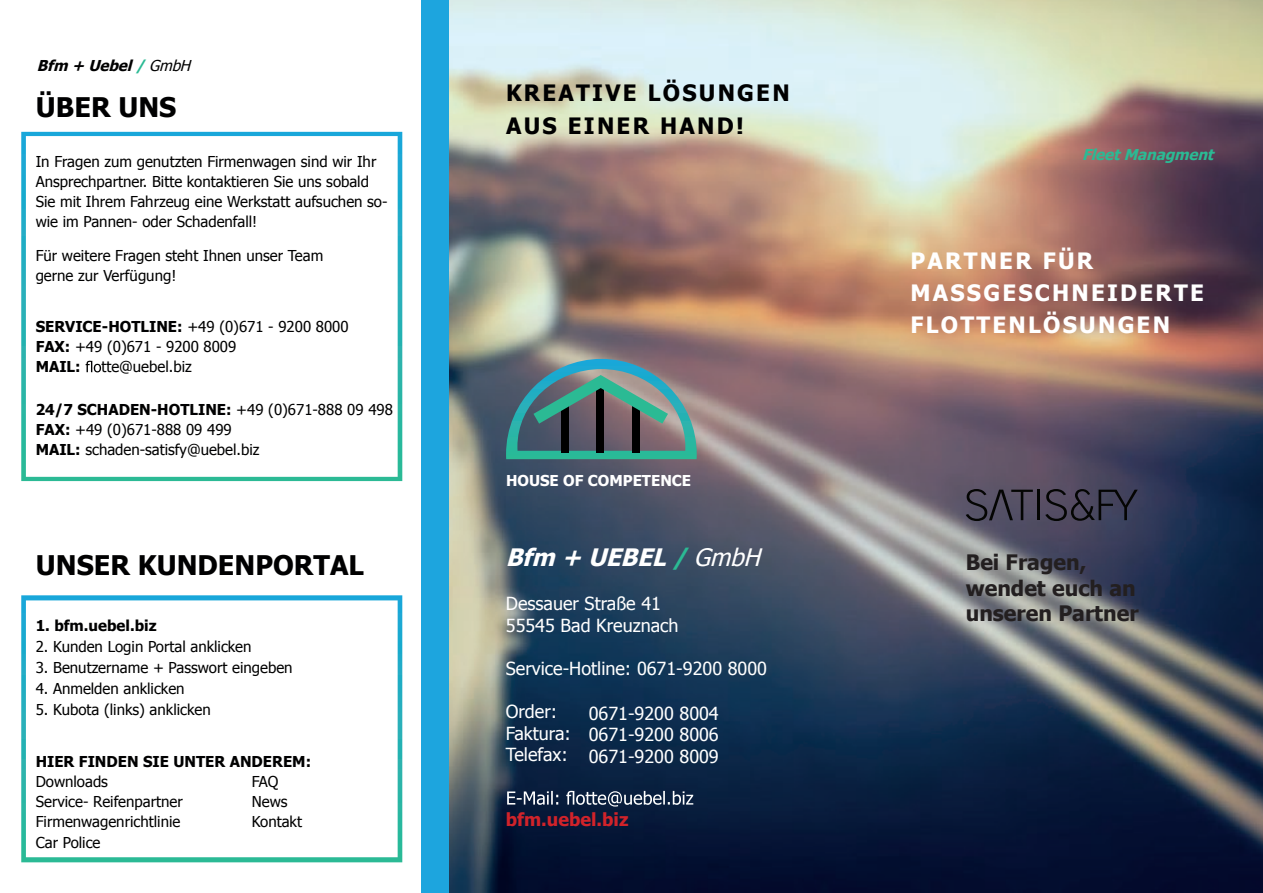
<style>
.page{position:relative;width:1263px;height:893px;background:#fff}
.page>*{position:absolute;margin:0;border:0;box-sizing:border-box;transform-origin:0 0}
.t1{font:700 27px "Tahoma";color:#000001}
.t2{font:italic 700 24px "Tahoma";color:#fff}
.t3{font:700 22.5px/32px "Tahoma";letter-spacing:.1em;color:#fff}
.t4{font:700 22.5px/32.4px "Tahoma";letter-spacing:.1em;color:#000001}
.t5{font:700 21.3px/25.5px "Tahoma";color:#231f20}
.t6{font:18px/21.6px "Tahoma";color:#fff}
.t7{font:700 18px "Tahoma";color:#d1232a}
.t8{font:15px/20.2px "Tahoma";color:#000001}
.t9{font:700 15px "Tahoma";color:#000001}
.t10{font:700 15px "Tahoma";color:#fff}
.t11{font:italic 700 15px "Tahoma";color:#000001}
.t12{font:italic 700 15px "Tahoma";color:#2bba94}
.s1{color:#2bba94}
.s2{font-weight:400}
.s3{font-weight:700}
</style>
<div class="page">
<img style="left:449px;top:0;width:814px;height:893px">
<div style="left:421px;top:0;width:28px;height:893px;background:#1da5de"></div>
<svg style="left:21px;top:132px;width:381px;height:349px"></svg>
<svg style="left:21px;top:595px;width:381px;height:267px"></svg>
<svg style="left:86px;top:361px;width:15px;height:11px"></svg>
<svg style="left:506px;top:359px;width:191px;height:100px;background:#587c7e"></svg>
<svg style="left:507px;top:791px;width:186px;height:15px;background:#4e5d74"></svg>
<svg style="left:966px;top:489px;width:67px;height:32px;background:#444050"></svg>
<hr style="left:1037px;top:490px;width:3px;height:30px;background:#040503">
<svg style="left:1045px;top:489px;width:93px;height:32px;background:#3a384a"></svg>
<p class="t11" style="left:37px;top:55px;width:160px">Bfm + Uebel <span class="s1">/</span> <span class="s2">GmbH</span></p>
<h1 class="t1" style="left:36px;top:89px;width:142px">ÜBER UNS</h1>
<h3 class="t4" style="left:506px;top:75px;width:285px">KREATIVE LÖSUNGEN<br>AUS EINER HAND!</h3>
<p class="t8" style="left:36px;top:150px;width:353px">In Fragen zum genutzten Firmenwagen sind wir Ihr Ansprechpartner. Bitte kontaktieren Sie uns sobald Sie mit Ihrem Fahrzeug eine Werkstatt aufsuchen so&shy;wie im Pannen- oder Schadenfall!</p>
<p class="t8" style="left:36px;top:245px;width:289px">Für weitere Fragen steht Ihnen unser Team gerne zur Verfügung!</p>
<p class="t8" style="left:36px;top:315px;width:314px"><span class="s3">SERVICE-HOTLINE:</span> +49 (0)671 - 9200 8000<br><span class="s3">FAX:</span> +49 (0)671 - 9200 8009<br><span class="s3">MAIL:</span></p>
<p class="t8" style="left:101px;top:356px;width:92px">tte@uebel.biz</p>
<p class="t8" style="left:36px;top:399px;width:359px"><span class="s3">24/7 SCHADEN-HOTLINE:</span> +49 (0)671-888 09 498<br><span class="s3">FAX:</span> +49 (0)671-888 09 499<br><span class="s3">MAIL:</span> schaden-satisfy@uebel.biz</p>
<h1 class="t1" style="left:36px;top:546px;width:329px">UNSER KUNDENPORTAL</h1>
<p class="t9" style="left:36px;top:615px;width:122px">1. bfm.uebel.biz</p>
<p class="t8" style="left:36px;top:636px;width:217px">2. Kunden Login Portal anklicken</p>
<p class="t8" style="left:36px;top:657px;width:258px">3. Benutzername + Passwort eingeben</p>
<p class="t8" style="left:36px;top:678px;width:150px">4. Anmelden anklicken</p>
<p class="t8" style="left:36px;top:699px;width:176px">5. Kubota (links) anklicken</p>
<p class="t9" style="left:36px;top:751px;width:277px">HIER FINDEN SIE UNTER ANDEREM:</p>
<p class="t8" style="left:36px;top:771px;width:74px">Downloads</p>
<p class="t8" style="left:252px;top:771px;width:28px">FAQ</p>
<p class="t8" style="left:36px;top:791px;width:149px">Service- Reifenpartner</p>
<p class="t8" style="left:252px;top:791px;width:37px">News</p>
<p class="t8" style="left:36px;top:811px;width:146px">Firmenwagenrichtlinie</p>
<p class="t8" style="left:252px;top:811px;width:52px">Kontakt</p>
<p class="t8" style="left:36px;top:831px;width:66px">Car Police</p>
<p class="t10" style="left:506px;top:470px;width:187px">HOUSE OF COMPETENCE</p>
<h2 class="t2" style="left:506px;top:541px;width:263px">Bfm + UEBEL<span class="s1">/</span> <span class="s2">GmbH</span></h2>
<p class="t6" style="left:506px;top:592px;width:174px">Dessauer Straße 41<br>55545 Bad Kreuznach</p>
<p class="t6" style="left:506px;top:657px;width:263px">Service-Hotline: 0671-9200 8000</p>
<p class="t6" style="left:506px;top:700px;width:67px">Order:<br>Faktura:<br>Telefax:</p>
<p class="t6" style="left:589px;top:701px;width:132px;text-align:justify">0671-9200 8004<br>0671-9200 8006<br>0671-9200 8009</p>
<p class="t7" style="left:506px;top:807px;width:124px">bfm.uebel.biz</p>
<p class="t12" style="left:1082px;top:144px;width:138px">FleetManagment</p>
<h3 class="t3" style="left:910px;top:244px;width:295px">PARTNER FÜR<br>MASSGESCHNEIDERTE<br>FLOTTENLÖSUNGEN</h3>
<h3 class="t5" style="left:966px;top:548px;width:174px">Bei Fragen, wendet euch an unseren Partner</h3>
</div>
